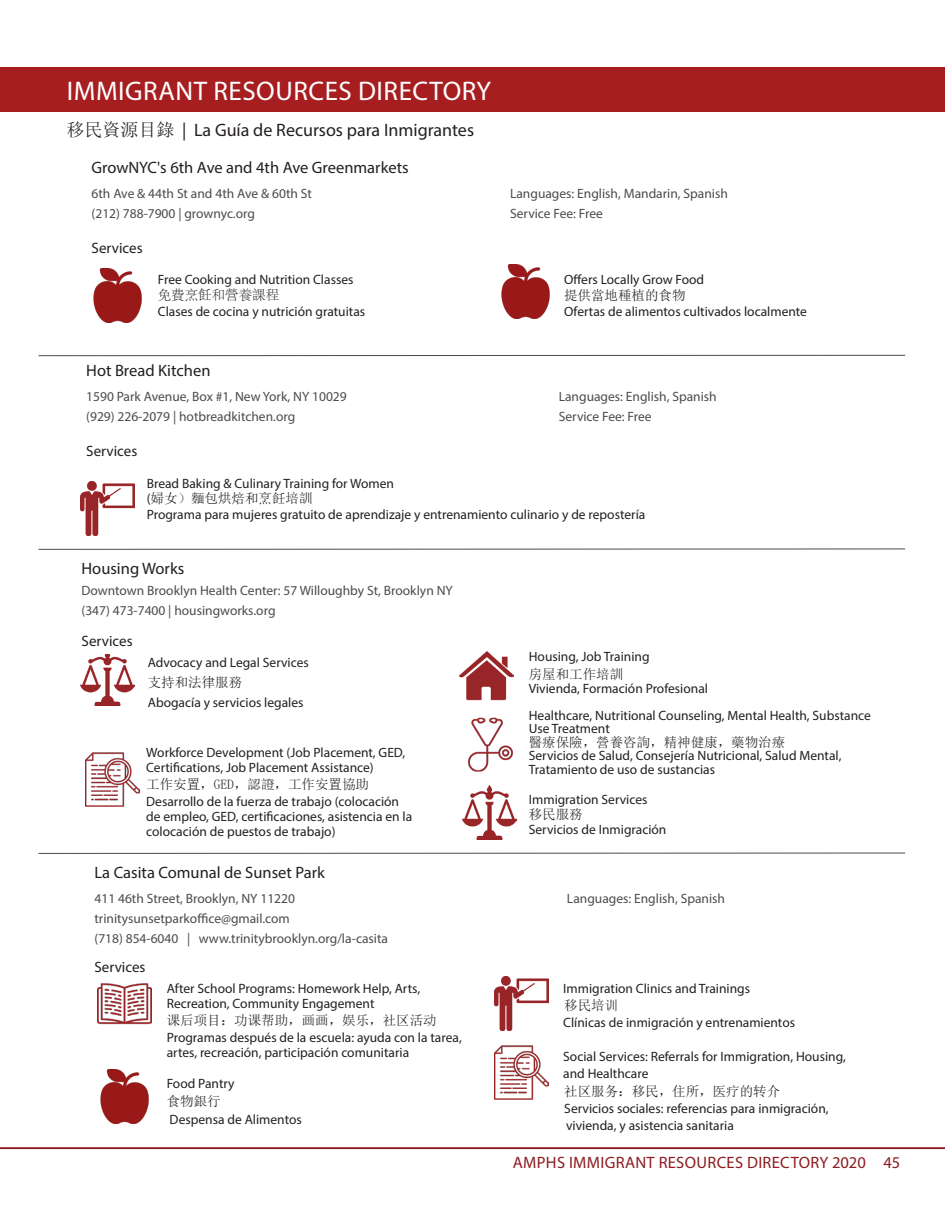
<style>
.page{position:relative;width:945px;height:1215px;background:#fff}
.page>*{position:absolute;margin:0;border:0;box-sizing:border-box;transform-origin:0 0}
.t1{font:27px "Myriad Pro";letter-spacing:.02em;color:#fff}
.t2{font:18px "Myriad Pro";color:#231f20}
.t3{font:16.5px "Myriad Pro";color:#231f20}
.t4{font:16.5px "Myriad Pro";letter-spacing:.02em;color:#8d1c1f}
.t5{font:15px "Myriad Pro";color:#231f20}
.t6{font:13.5px/15px "Myriad Pro";color:#231f20}
.t7{font:13.5px "Myriad Pro";color:#4b4b4b}
.t8{font:13.5px "Sim Sun";color:#231f20}
.t9{font:300 13.5px "Adobe Song Std";color:#231f20}
.s1{font-family:"Sim Sun"}
.s2{font-family:"Myriad Pro"}
</style>
<div class="page">
<div style="left:0;top:68px;width:945px;height:44px;background:#a71e21"></div>
<img style="left:81px;top:481px;width:54px;height:54px">
<img style="left:86px;top:752px;width:54px;height:54px">
<img style="left:80px;top:655px;width:54px;height:50px">
<img style="left:459px;top:651px;width:54px;height:50px">
<img style="left:468px;top:718px;width:45px;height:54px">
<img style="left:462px;top:786px;width:54px;height:54px">
<hr style="left:38px;top:549px;width:867px;height:1px;background:#4b4b4b">
<hr style="left:38px;top:853px;width:867px;height:1px;background:#4b4b4b">
<hr style="left:0;top:1147px;width:945px;height:2px;background:#8d1c1f">
<img style="left:494px;top:1046px;width:54px;height:54px">
<img style="left:98px;top:983px;width:54px;height:42px">
<img style="left:494px;top:977px;width:54px;height:54px">
<img style="left:100px;top:1070px;width:49px;height:54px">
<hr style="left:38px;top:355px;width:867px;height:1px;background:#4b4b4b">
<img style="left:93px;top:269px;width:49px;height:54px">
<img style="left:501px;top:265px;width:49px;height:54px">
<h1 class="t1" style="left:67px;top:74px;width:426px">IMMIGRANT RESOURCES DIRECTORY</h1>
<h2 class="t2" style="left:67px;top:119px;width:409px"><span class="s1">移民資源目錄</span> | La Guía de Recursos para Inmigrantes</h2>
<p class="t3" style="left:92px;top:157px;width:319px">GrowNYC's 6th Ave and 4th Ave Greenmarkets</p>
<p class="t7" style="left:92px;top:185px;width:222px">6th Ave &amp; 44th St and 4th Ave &amp; 60th St</p>
<p class="t7" style="left:510px;top:185px;width:219px">Languages: English, Mandarin, Spanish</p>
<p class="t7" style="left:92px;top:205px;width:165px">(212) 788-7900 | grownyc.org</p>
<p class="t7" style="left:510px;top:205px;width:94px">Service Fee: Free</p>
<p class="t5" style="left:92px;top:239px;width:53px">Services</p>
<p class="t6" style="left:158px;top:272px;width:197px">Free Cooking and Nutrition Classes</p>
<p class="t6" style="left:564px;top:272px;width:142px">Offers Locally Grow Food</p>
<p class="t9" style="left:158px;top:288px;width:123px">免費烹飪和營養課程</p>
<p class="t8" style="left:564px;top:289px;width:123px">提供當地種植的食物</p>
<p class="t6" style="left:158px;top:304px;width:209px">Clases de cocina y nutrición gratuitas</p>
<p class="t6" style="left:564px;top:304px;width:244px">Ofertas de alimentos cultivados localmente</p>
<p class="t3" style="left:86px;top:360px;width:126px">Hot Bread Kitchen</p>
<p class="t7" style="left:86px;top:388px;width:262px">1590 Park Avenue, Box #1, New York, NY 10029</p>
<p class="t7" style="left:559px;top:388px;width:160px">Languages: English, Spanish</p>
<p class="t7" style="left:86px;top:408px;width:211px">(929) 226-2079 | hotbreadkitchen.org</p>
<p class="t7" style="left:559px;top:408px;width:94px">Service Fee: Free</p>
<p class="t5" style="left:86px;top:442px;width:53px">Services</p>
<p class="t6" style="left:147px;top:475px;width:249px">Bread Baking &amp; Culinary Training for Women</p>
<p class="t8" style="left:147px;top:492px;width:167px"><span class="s2">(</span>婦女）麵包烘焙和烹飪培訓</p>
<p class="t6" style="left:147px;top:507px;width:500px">Programa para mujeres gratuito de aprendizaje y entrenamiento culinario y de repostería</p>
<p class="t3" style="left:82px;top:559px;width:104px">Housing Works</p>
<p class="t7" style="left:82px;top:582px;width:373px">Downtown Brooklyn Health Center: 57 Willoughby St, Brooklyn NY</p>
<p class="t7" style="left:82px;top:602px;width:196px">(347) 473-7400 | housingworks.org</p>
<p class="t5" style="left:82px;top:632px;width:53px">Services</p>
<p class="t6" style="left:148px;top:654px;width:163px">Advocacy and Legal Services</p>
<p class="t8" style="left:148px;top:675px;width:96px">支持和法律服務</p>
<p class="t6" style="left:148px;top:695px;width:157px">Abogacía y servicios legales</p>
<p class="t6" style="left:146px;top:745px;width:261px">Workforce Development (Job Placement, GED,<br>Certifications, Job Placement Assistance)</p>
<p class="t8" style="left:146px;top:778px;width:224px">工作安置，GED，認證，工作安置協助</p>
<p class="t6" style="left:146px;top:794px;width:268px">Desarrollo de la fuerza de trabajo (colocación de empleo, GED, certificaciones, asistencia en la colocación de puestos de trabajo)</p>
<p class="t6" style="left:529px;top:649px;width:122px">Housing, Job Training</p>
<p class="t8" style="left:529px;top:668px;width:96px">房屋和工作培訓</p>
<p class="t6" style="left:529px;top:680px;width:181px">Vivienda, Formación Profesional</p>
<p class="t6" style="left:529px;top:708px;width:344px;line-height:13.5px">Healthcare, Nutritional Counseling, Mental Health, Substance<br>Use Treatment</p>
<p class="t8" style="left:529px;top:735px;width:258px">醫療保險，營養咨詢，精神健康，藥物治療</p>
<p class="t6" style="left:529px;top:748px;width:314px">Servicios de Salud, Consejería Nutricional, Salud Mental,</p>
<p class="t6" style="left:529px;top:761px;width:188px">Tratamiento de uso de sustancias</p>
<p class="t6" style="left:529px;top:791px;width:120px">Immigration Services</p>
<p class="t8" style="left:529px;top:807px;width:55px">移民服務</p>
<p class="t6" style="left:529px;top:821px;width:139px">Servicios de Inmigración</p>
<p class="t3" style="left:94px;top:862px;width:232px">La Casita Comunal de Sunset Park</p>
<p class="t7" style="left:94px;top:890px;width:202px">411 46th Street, Brooklyn, NY 11220</p>
<p class="t7" style="left:567px;top:890px;width:160px">Languages: English, Spanish</p>
<p class="t7" style="left:94px;top:910px;width:197px">trinitysunsetparkoffice@gmail.com</p>
<p class="t7" style="left:94px;top:930px;width:295px">(718) 854-6040 | www.trinitybrooklyn.org/la-casita</p>
<p class="t5" style="left:94px;top:957px;width:53px">Services</p>
<p class="t6" style="left:167px;top:980px;width:255px">After School Programs: Homework Help, Arts,<br>Recreation, Community Engagement</p>
<p class="t8" style="left:167px;top:1013px;width:271px">课后项目：功课帮助，画画，娱乐，社区活动</p>
<p class="t6" style="left:167px;top:1030px;width:297px">Programas después de la escuela: ayuda con la tarea, artes, recreación, participación comunitaria</p>
<p class="t6" style="left:167px;top:1076px;width:69px">Food Pantry</p>
<p class="t8" style="left:167px;top:1094px;width:55px">食物銀行</p>
<p class="t6" style="left:170px;top:1112px;width:134px">Despensa de Alimentos</p>
<p class="t6" style="left:563px;top:980px;width:188px">Immigration Clinics and Trainings</p>
<p class="t8" style="left:564px;top:998px;width:55px">移民培训</p>
<p class="t6" style="left:563px;top:1015px;width:233px">Clínicas de inmigración y entrenamientos</p>
<p class="t6" style="left:563px;top:1049px;width:284px">Social Services: Referrals for Immigration, Housing,</p>
<p class="t6" style="left:563px;top:1066px;width:87px">and Healthcare</p>
<p class="t8" style="left:564px;top:1084px;width:217px">社区服务：移民，住所，医疗的转介</p>
<p class="t6" style="left:564px;top:1101px;width:266px">Servicios sociales: referencias para inmigración,</p>
<p class="t6" style="left:566px;top:1118px;width:169px">vivienda, y asistencia sanitaria</p>
<p class="t4" style="left:513px;top:1152px;width:389px">AMPHS IMMIGRANT RESOURCES DIRECTORY 2020 45</p>
</div>
